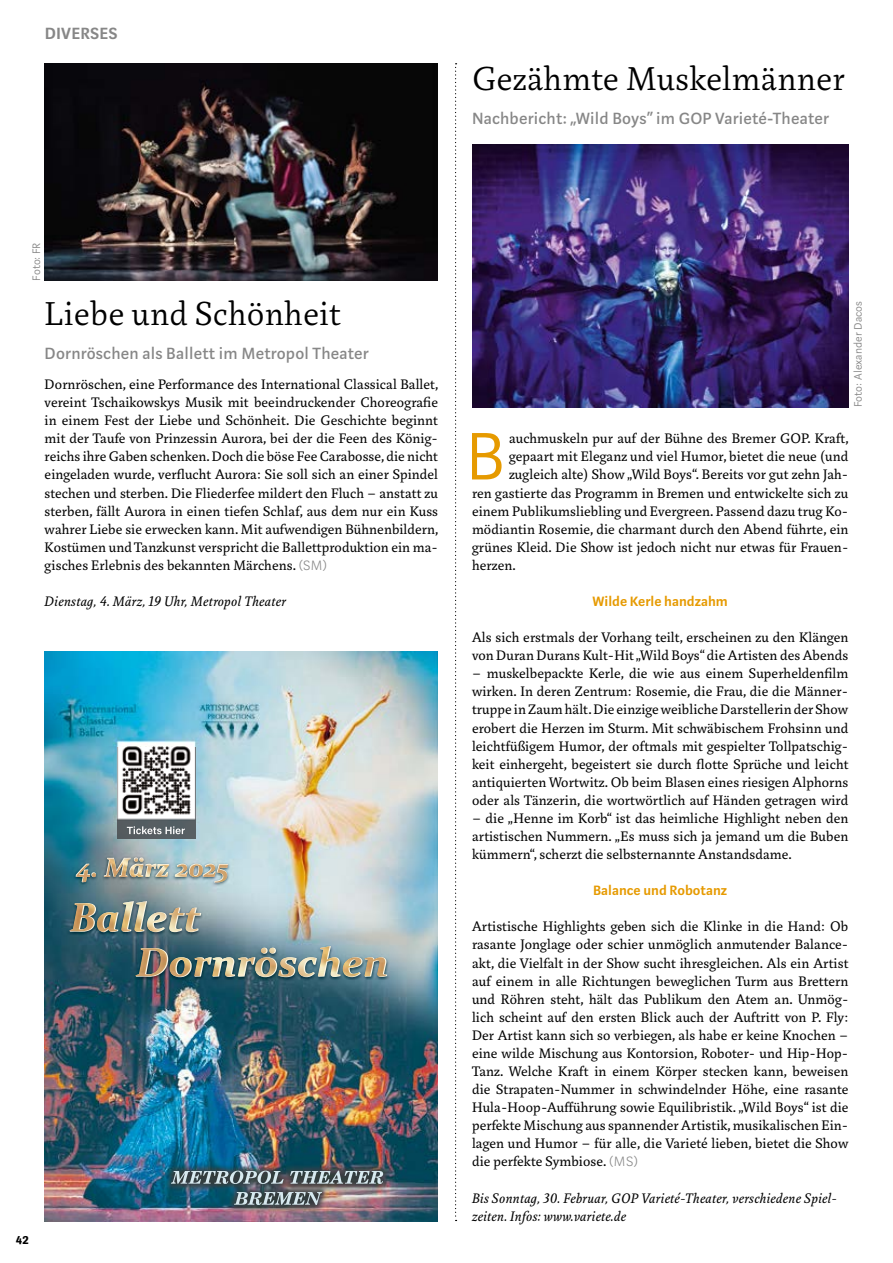
<style>
.page{position:relative;width:893px;height:1263px;background:#fff}
.page>*{position:absolute;margin:0;border:0;box-sizing:border-box;transform-origin:0 0}
.t1{font:300 74.25px "Marat Sans";color:#e69a00}
.t2{font:300 36px "Marat";letter-spacing:.01em;color:#000}
.t3{font:500 18px "Marat Sans";letter-spacing:.01em;color:#878787}
.t4{font:600 18px "Marat Sans";letter-spacing:.01em;color:#878787}
.t5{font:15px/18px "Marat";letter-spacing:.01em;color:#000;text-align:justify}
.t6{font:italic 15px/18px "Marat";letter-spacing:.025em;color:#000}
.t7{font:600 15px "Marat Sans";color:#e69a00}
.t8{font:700 13.5px "Marat Sans";color:#000}
.t9{font:300 12px "Marat Sans";letter-spacing:.01em;color:#878787}
.s1{font-family:"Marat Sans";font-weight:200;color:#878787}
</style>
<div class="page">
<img style="left:472px;top:144px;width:376px;height:263px">
<img style="left:45px;top:64px;width:393px;height:217px">
<img style="left:45px;top:652px;width:393px;height:569px">
<img style="left:118px;top:748px;width:77px;height:90px">
<img style="left:104px;top:857px;width:110px;height:20px">
<img style="left:70px;top:901px;width:126px;height:31px">
<svg style="left:455px;top:63px;width:2px;height:1158px"></svg>
<p class="t4" style="left:45px;top:23px;width:74px">DIVERSES</p>
<h2 class="t2" style="left:472px;top:59px;width:374px">Gezähmte Muskelmänner</h2>
<p class="t3" style="left:472px;top:108px;width:359px">Nachbericht: „Wild Boys“ im GOP Varieté-Theater</p>
<p class="t9" style="left:30px;top:281px;width:39px;rotate:-90deg">Foto: FR</p>
<h2 class="t2" style="left:45px;top:294px;width:297px">Liebe und Schönheit</h2>
<p class="t3" style="left:45px;top:343px;width:326px">Dornröschen als Ballett im Metropol Theater</p>
<p class="t5" style="left:45px;top:376px;width:395px">Dornröschen, eine Performance des International Classical Ballet, vereint Tschaikowskys Musik mit beeindruckender Choreografie in einem Fest der Liebe und Schönheit. Die Geschichte beginnt mit der Taufe von Prinzessin Aurora, bei der die Feen des König&shy;reichs ihre Gaben schenken. Doch die böse Fee Carabosse, die nicht eingeladen wurde, verflucht Aurora: Sie soll sich an einer Spindel stechen und sterben. Die Fliederfee mildert den Fluch – anstatt zu sterben, fällt Aurora in einen tiefen Schlaf, aus dem nur ein Kuss wahrer Liebe sie erwecken kann. Mit aufwendigen Bühnenbildern, Kostümen und Tanzkunst verspricht die Ballettproduktion ein ma&shy;gisches Erlebnis des bekannten Märchens. <span class="s1">(SM)</span></p>
<p class="t6" style="left:45px;top:592px;width:243px">Dienstag, 4. März, 19 Uhr, Metropol Theater</p>
<p class="t8" style="left:16px;top:1232px;width:14px">42</p>
<p class="t9" style="left:852px;top:407px;width:108px;rotate:-90deg">Foto: Alexander Dacos</p>
<h1 class="t1" style="left:466px;top:417px;width:41px">B</h1>
<p class="t5" style="left:509px;top:430px;width:341px">auchmuskeln pur auf der Bühne des Bremer GOP. Kraft,</p>
<p class="t5" style="left:509px;top:448px;width:341px">gepaart mit Eleganz und viel Humor, bietet die neue (und</p>
<p class="t5" style="left:509px;top:466px;width:341px">zugleich alte) Show „Wild Boys“. Bereits vor gut zehn Jah-</p>
<p class="t5" style="left:472px;top:484px;width:378px">ren gastierte das Programm in Bremen und entwickelte sich zu</p>
<p class="t5" style="left:472px;top:502px;width:378px">einem Publikumsliebling und Evergreen. Passend dazu trug Ko-</p>
<p class="t5" style="left:472px;top:520px;width:378px">mödiantin Rosemie, die charmant durch den Abend führte, ein</p>
<p class="t5" style="left:472px;top:538px;width:378px">grünes Kleid. Die Show ist jedoch nicht nur etwas für Frauen-</p>
<p class="t5" style="left:472px;top:556px;width:45px">herzen.</p>
<p class="t7" style="left:592px;top:593px;width:137px">Wilde Kerle handzahm</p>
<p class="t5" style="left:472px;top:628px;width:378px">Als sich erstmals der Vorhang teilt, erscheinen zu den Klängen von Duran Durans Kult-Hit „Wild Boys“ die Artisten des Abends</p>
<p class="t5" style="left:472px;top:665px;width:378px">– muskelbepackte Kerle, die wie aus einem Superheldenfilm wirken. In deren Zentrum: Rosemie, die Frau, die die Männer&shy;truppe in Zaum hält. Die einzige weibliche Darstellerin der Show erobert die Herzen im Sturm. Mit schwäbischem Frohsinn und leichtfüßigem Humor, der oftmals mit gespielter Tollpatschig&shy;keit einhergeht, begeistert sie durch flotte Sprüche und leicht antiquierten Wortwitz. Ob beim Blasen eines riesigen Alphorns oder als Tänzerin, die wortwörtlich auf Händen getragen wird</p>
<p class="t5" style="left:472px;top:809px;width:378px">– die „Henne im Korb“ ist das heimliche Highlight neben den artistischen Nummern. „Es muss sich ja jemand um die Buben kümmern“, scherzt die selbsternannte Anstandsdame.</p>
<p class="t7" style="left:593px;top:882px;width:136px">Balance und Robotanz</p>
<p class="t5" style="left:472px;top:918px;width:378px">Artistische Highlights geben sich die Klinke in die Hand: Ob rasante Jonglage oder schier unmöglich anmutender Balance&shy;akt, die Vielfalt in der Show sucht ihresgleichen. Als ein Artist auf einem in alle Richtungen beweglichen Turm aus Brettern und Röhren steht, hält das Publikum den Atem an. Unmög&shy;lich scheint auf den ersten Blick auch der Auftritt von P. Fly:<br>Der Artist kann sich so verbiegen, als habe er keine Knochen – eine wilde Mischung aus Kontorsion, Roboter- und Hip-Hop-Tanz. Welche Kraft in einem Körper stecken kann, beweisen die Strapaten-Nummer in schwindelnder Höhe, eine rasante Hula-Hoop-Aufführung sowie Equilibristik. „Wild Boys“ ist die perfekte Mischung aus spannender Artistik, musikalischen Ein&shy;lagen und Humor – für alle, die Varieté lieben, bietet die Show die perfekte Symbiose. <span class="s1">(MS)</span></p>
<p class="t6" style="left:472px;top:1189px;width:365px">Bis Sonntag, 30. Februar, GOP Varieté-Theater, verschiedene Spiel&shy;zeiten. Infos: www.variete.de</p>
</div>
